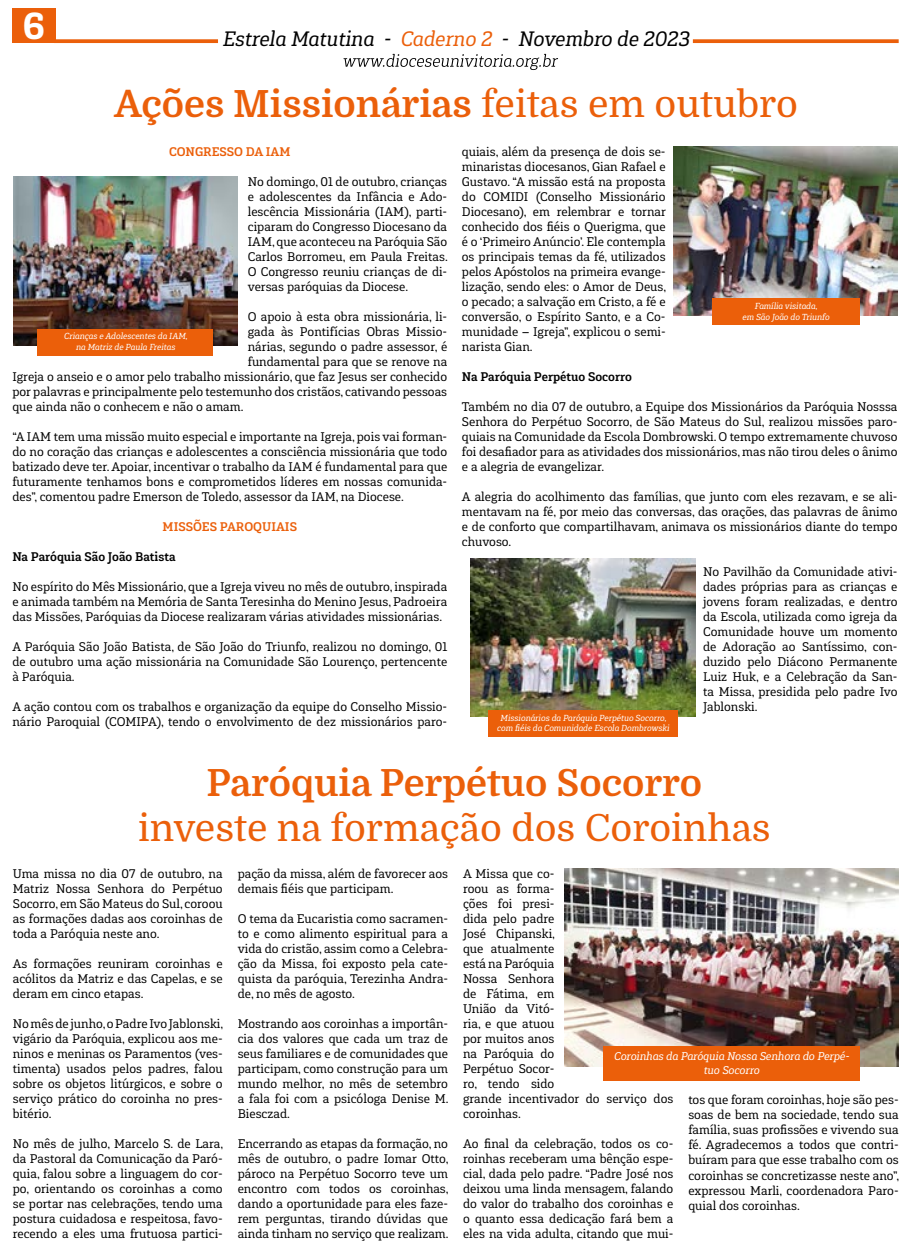
<style>
.page{position:relative;width:904px;height:1258px;background:#fff}
.page>*{position:absolute;margin:0;border:0;box-sizing:border-box;transform-origin:0 0}
.t1{font:700 37.5px "Domine";color:#eb5f0a}
.t2{font:37.5px "Domine";color:#eb5f0a}
.t3{font:900 37.5px "Gaspo Slab";color:#fff}
.t4{font:italic 20.75px "Gaspo Slab";color:#000}
.t5{font:12.5px/15px "Gaspo Slab";color:#000;text-align:justify}
.t6{font:700 12.5px "Gaspo Slab";color:#000}
.t7{font:700 12.5px "Gaspo Slab";color:#eb5f0a}
.t8{font:italic 11.25px/13.5px "Gaspo Slab";color:#fff;text-align:center}
.t9{font:italic 8.75px/10.5px "Gaspo Slab";color:#fff;text-align:center}
.s1{color:#eb5f0a}
.s2{font-weight:400}
</style>
<div class="page">
<svg style="left:343px;top:54px;width:215px;height:16px"></svg>
<div style="left:12px;top:9px;width:43px;height:34px;background:#eb5f0a"></div>
<svg style="left:55px;top:39px;width:163px;height:4px"></svg>
<svg style="left:693px;top:39px;width:205px;height:4px"></svg>
<img style="left:13px;top:177px;width:225px;height:169px">
<div style="left:38px;top:329px;width:175px;height:26px;background:#eb5f0a"></div>
<img style="left:673px;top:147px;width:225px;height:169px">
<div style="left:712px;top:298px;width:147px;height:27px;background:#eb5f0a"></div>
<img style="left:471px;top:559px;width:224px;height:157px">
<div style="left:488px;top:710px;width:189px;height:27px;background:#eb5f0a"></div>
<img style="left:564px;top:868px;width:334px;height:198px">
<div style="left:603px;top:1046px;width:256px;height:35px;background:#eb5f0a"></div>
<h1 class="t3" style="left:23px;top:1px;width:24px">6</h1>
<h2 class="t4" style="left:222px;top:25px;width:468px">Estrela Matutina - <span class="s1">Caderno 2</span> - Novembro de 2023</h2>
<h1 class="t1" style="left:114px;top:83px;width:685px">Ações Missionárias <span class="s2">feitas em outubro</span></h1>
<p class="t7" style="left:169px;top:144px;width:123px">CONGRESSO DA IAM</p>
<p class="t5" style="left:248px;top:174px;width:201px">No domingo, 01 de outubro, crianças e adolescentes da Infância e Ado&shy;lescência Missionária (IAM), parti&shy;ciparam do Congresso Diocesano da IAM, que aconteceu na Paróquia São Carlos Borromeu, em Paula Freitas.<br>O Congresso reuniu crianças de di&shy;versas paróquias da Diocese.</p>
<p class="t5" style="left:248px;top:309px;width:201px">O apoio à esta obra missionária, li-</p>
<p class="t5" style="left:248px;top:324px;width:201px">gada às Pontifícias Obras Missio-</p>
<p class="t5" style="left:248px;top:339px;width:201px">nárias, segundo o padre assessor, é</p>
<p class="t5" style="left:248px;top:354px;width:201px">fundamental para que se renove na</p>
<p class="t5" style="left:12px;top:369px;width:436px">Igreja o anseio e o amor pelo trabalho missionário, que faz Jesus ser conhecido</p>
<p class="t5" style="left:12px;top:384px;width:436px">por palavras e principalmente pelo testemunho dos cristãos, cativando pessoas</p>
<p class="t5" style="left:12px;top:399px;width:232px">que ainda não o conhecem e não o amam.</p>
<p class="t5" style="left:12px;top:429px;width:436px">“A IAM tem uma missão muito especial e importante na Igreja, pois vai forman&shy;do no coração das crianças e adolescentes a consciência missionária que todo batizado deve ter. Apoiar, incentivar o trabalho da IAM é fundamental para que futuramente tenhamos bons e comprometidos líderes em nossas comunida&shy;des”, comentou padre Emerson de Toledo, assessor da IAM, na Diocese.</p>
<p class="t7" style="left:163px;top:519px;width:136px">MISSÕES PAROQUIAIS</p>
<p class="t6" style="left:12px;top:549px;width:165px">Na Paróquia São João Batista</p>
<p class="t5" style="left:12px;top:579px;width:436px">No espírito do Mês Missionário, que a Igreja viveu no mês de outubro, inspirada e animada também na Memória de Santa Teresinha do Menino Jesus, Padroeira das Missões, Paróquias da Diocese realizaram várias atividades missionárias.</p>
<p class="t5" style="left:12px;top:639px;width:436px">A Paróquia São João Batista, de São João do Triunfo, realizou no domingo, 01 de outubro uma ação missionária na Comunidade São Lourenço, pertencente à Paróquia.</p>
<p class="t5" style="left:12px;top:699px;width:436px">A ação contou com os trabalhos e organização da equipe do Conselho Missio&shy;nário Paroquial (COMIPA), tendo o envolvimento de dez missionários paro-</p>
<p class="t9" style="left:64px;top:331px;width:125px">Crianças e Adolescentes da IAM, na Matriz de Paula Freitas</p>
<p class="t5" style="left:462px;top:144px;width:206px">quiais, além da presença de dois se&shy;minaristas diocesanos, Gian Rafael e Gustavo. “A missão está na proposta do COMIDI (Conselho Missionário Diocesano), em relembrar e tornar conhecido dos fiéis o Querigma, que é o ‘Primeiro Anúncio’. Ele contempla os principais temas da fé, utilizados pelos Apóstolos na primeira evange&shy;lização, sendo eles: o Amor de Deus, o pecado; a salvação em Cristo, a fé e conversão, o Espírito Santo, e a Co&shy;munidade – Igreja”, explicou o semi&shy;narista Gian.</p>
<p class="t6" style="left:462px;top:369px;width:171px">Na Paróquia Perpétuo Socorro</p>
<p class="t5" style="left:462px;top:399px;width:437px">Também no dia 07 de outubro, a Equipe dos Missionários da Paróquia Nosssa Senhora do Perpétuo Socorro, de São Mateus do Sul, realizou missões paro&shy;quiais na Comunidade da Escola Dombrowski. O tempo extremamente chuvoso foi desafiador para as atividades dos missionários, mas não tirou deles o ânimo e a alegria de evangelizar.</p>
<p class="t5" style="left:462px;top:489px;width:437px">A alegria do acolhimento das famílias, que junto com eles rezavam, e se ali&shy;mentavam na fé, por meio das conversas, das orações, das palavras de ânimo e de conforto que compartilhavam, animava os missionários diante do tempo chuvoso.</p>
<p class="t5" style="left:703px;top:564px;width:196px">No Pavilhão da Comunidade ativi&shy;dades próprias para as crianças e jovens foram realizadas, e dentro da Escola, utilizada como igreja da Comunidade houve um momento de Adoração ao Santíssimo, con&shy;duzido pelo Diácono Permanente Luiz Huk, e a Celebração da San&shy;ta Missa, presidida pelo padre Ivo Jablonski.</p>
<p class="t9" style="left:742px;top:301px;width:89px">Família visitada,<br>em São João do Triunfo</p>
<p class="t9" style="left:497px;top:713px;width:174px">Missionários da Paróquia Perpétuo Socorro, com fiéis da Comunidade Escola Dombrowski</p>
<h1 class="t1" style="left:207px;top:762px;width:497px">Paróquia Perpétuo Socorro</h1>
<h1 class="t2" style="left:138px;top:807px;width:634px">investe na formação dos Coroinhas</h1>
<p class="t5" style="left:13px;top:866px;width:211px">Uma missa no dia 07 de outubro, na Matriz Nossa Senhora do Perpétuo Socorro, em São Mateus do Sul, coroou as formações dadas aos coroinhas de toda a Paróquia neste ano.</p>
<p class="t5" style="left:13px;top:956px;width:211px">As formações reuniram coroinhas e acólitos da Matriz e das Capelas, e se deram em cinco etapas.</p>
<p class="t5" style="left:13px;top:1016px;width:212px">No mês de junho, o Padre Ivo Jablonski, vigário da Paróquia, explicou aos me&shy;ninos e meninas os Paramentos (ves&shy;timenta) usados pelos padres, falou sobre os objetos litúrgicos, e sobre o serviço prático do coroinha no pres&shy;bitério.</p>
<p class="t5" style="left:13px;top:1136px;width:212px">No mês de julho, Marcelo S. de Lara, da Pastoral da Comunicação da Paró&shy;quia, falou sobre a linguagem do cor&shy;po, orientando os coroinhas a como se portar nas celebrações, tendo uma postura cuidadosa e respeitosa, favo&shy;recendo a eles uma frutuosa partici-</p>
<p class="t5" style="left:238px;top:866px;width:212px">pação da missa, além de favorecer aos demais fiéis que participam.</p>
<p class="t5" style="left:238px;top:911px;width:212px">O tema da Eucaristia como sacramen&shy;to e como alimento espiritual para a vida do cristão, assim como a Celebra&shy;ção da Missa, foi exposto pela cate&shy;quista da paróquia, Terezinha Andra&shy;de, no mês de agosto.</p>
<p class="t5" style="left:238px;top:1016px;width:212px">Mostrando aos coroinhas a importân&shy;cia dos valores que cada um traz de seus familiares e de comunidades que participam, como construção para um mundo melhor, no mês de setembro a fala foi com a psicóloga Denise M.<br>Biesczad.</p>
<p class="t5" style="left:238px;top:1136px;width:212px">Encerrando as etapas da formação, no mês de outubro, o padre Iomar Otto, pároco na Perpétuo Socorro teve um encontro com todos os coroinhas, dando a oportunidade para eles faze&shy;rem perguntas, tirando dúvidas que ainda tinham no serviço que realizam.</p>
<p class="t5" style="left:463px;top:866px;width:212px;text-align:left">A Missa que co-<br>roou as forma-<br>ções foi presi-<br>dida pelo padre<br>José Chipanski,<br>que atualmente<br>está na Paróquia<br>Nossa Senhora<br>de Fátima, em<br>União da Vitó-<br>ria, e que atuou<br>por muitos anos<br>na Paróquia do<br>Perpétuo Socor-<br>ro, tendo sido<br>grande incentivador do serviço dos coroinhas.</p>
<p class="t5" style="left:463px;top:1136px;width:212px">Ao final da celebração, todos os co&shy;roinhas receberam uma bênção espe&shy;cial, dada pelo padre. “Padre José nos deixou uma linda mensagem, falando do valor do trabalho dos coroinhas e o quanto essa dedicação fará bem a eles na vida adulta, citando que mui-</p>
<p class="t8" style="left:613px;top:1049px;width:237px">Coroinhas da Paróquia Nossa Senhora do Perpé&shy;tuo Socorro</p>
<p class="t5" style="left:688px;top:1092px;width:212px">tos que foram coroinhas, hoje são pes&shy;soas de bem na sociedade, tendo sua família, suas profissões e vivendo sua fé. Agradecemos a todos que contri&shy;buíram para que esse trabalho com os coroinhas se concretizasse neste ano”, expressou Marli, coordenadora Paro&shy;quial dos coroinhas.</p>
</div>
